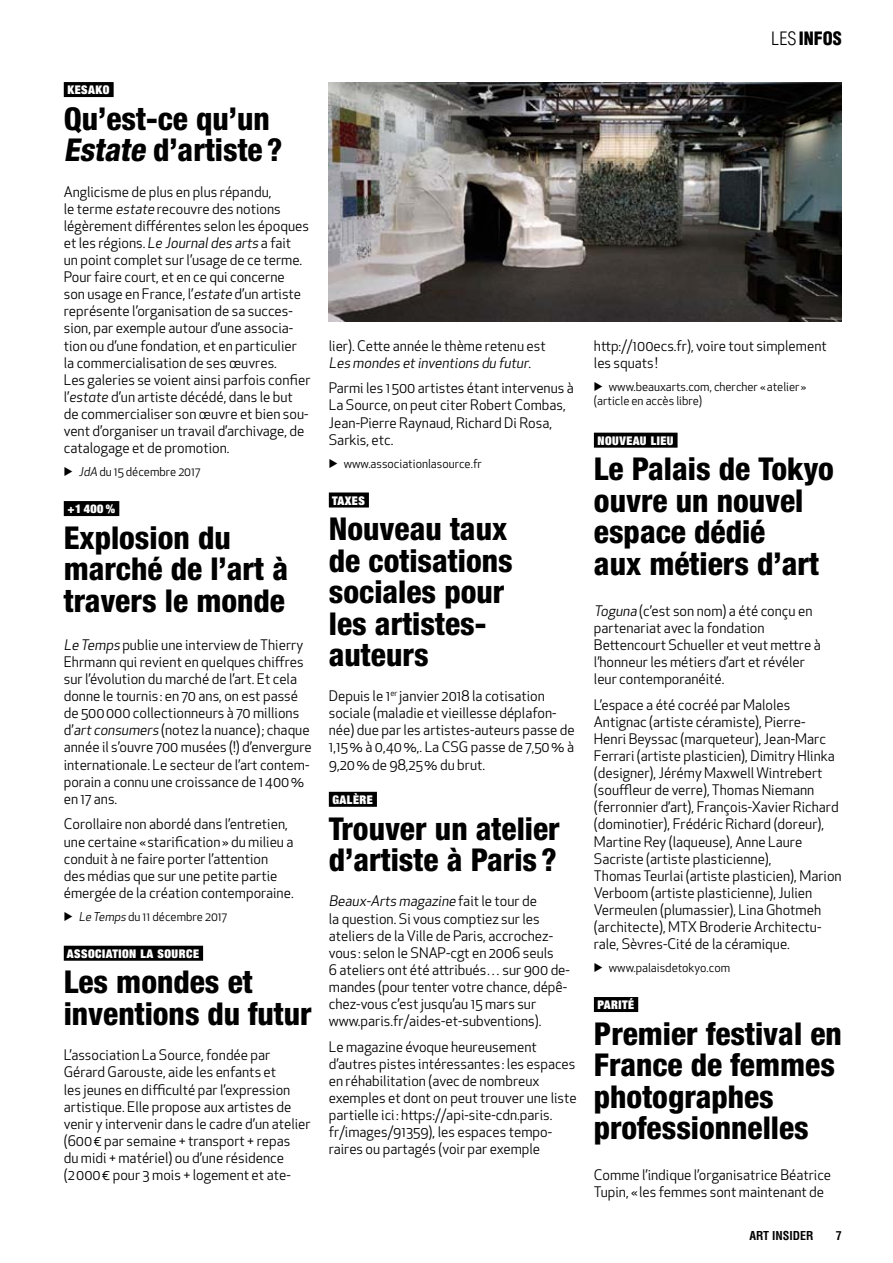
<style>
.page{position:relative;width:893px;height:1263px;background:#fff}
.page>*{position:absolute;margin:0;border:0;box-sizing:border-box;transform-origin:0 0}
.t1{font:800 condensed 31.5px/31.5px "Helvetica Neue LT Std";color:#000}
.t2{font:900 condensed 18px "Helvetica LT";color:#000}
.t3{font:14.25px/17.1px "Apex New";color:#000}
.t4{font:12px/14.4px "Apex New";color:#000}
.t5{font:900 condensed 12px "Helvetica Neue LT Std";letter-spacing:.04em;color:#fff}
.t6{font:700 condensed 12px "Helvetica LT";color:#000}
.s1{font-style:italic}
.s2{font-weight:300}
</style>
<div class="page">
<div style="left:64px;top:82px;width:50px;height:15px;background:#000"></div>
<div style="left:64px;top:501px;width:55px;height:15px;background:#000"></div>
<div style="left:64px;top:946px;width:139px;height:15px;background:#000"></div>
<div style="left:329px;top:492px;width:40px;height:15px;background:#000"></div>
<div style="left:329px;top:792px;width:48px;height:15px;background:#000"></div>
<div style="left:594px;top:433px;width:84px;height:15px;background:#000"></div>
<div style="left:594px;top:997px;width:44px;height:15px;background:#000"></div>
<img style="left:329px;top:83px;width:513px;height:239px">
<p class="t5" style="left:67px;top:82px;width:44px">KESAKO</p>
<h1 class="t1" style="left:64px;top:102px;width:220px">Qu’est-ce qu’un<br><span class="s1">Estate</span> d’artiste?</h1>
<p class="t3" style="left:64px;top:183px;width:248px">Anglicisme de plus en plus répandu,<br>le terme <span class="s1">estate</span> recouvre des notions légèrement différentes selon les époques et les régions. <span class="s1">Le</span> <span class="s1">Journaldes arts</span> a fait<br>un point complet sur l’usage de ce terme.<br>Pour faire court, et en ce qui concerne<br>son usage en France, l’<span class="s1">estate</span> d’un artiste représente l’organisation de sa succes&shy;sion, par exemple autour d’une associa&shy;tion ou d’une fondation, et en particulier la commercialisation de ses œuvres.<br>Les galeries se voient ainsi parfois confier l’<span class="s1">estate</span> d’un artiste décédé, dans le but de commercialiser son œuvre et bien sou&shy;vent d’organiser un travail d’archivage, de catalogage et de promotion.</p>
<p class="t4" style="left:64px;top:465px;width:138px">▶ <span class="s1">JdA</span> du 15 décembre 2017</p>
<p class="t5" style="left:67px;top:501px;width:49px">+1 400 %</p>
<h1 class="t1" style="left:64px;top:521px;width:226px">Explosion du marché de l’art à travers le monde</h1>
<p class="t3" style="left:64px;top:636px;width:250px"><span class="s1">Le Temps</span> publie une interview de Thierry Ehrmann qui revient en quelques chiffres sur l’évolution du marché de l’art. Et cela donne le tournis : en 70 ans, on est passé de 500 000 collectionneurs à 70 millions d’<span class="s1">art consumers</span> (notez la nuance) ; chaque année il s’ouvre 700 musées (!) d’envergure internationale. Le secteur de l’art contem&shy;porain a connu une croissance de 1 400 % en 17 ans.</p>
<p class="t3" style="left:64px;top:816px;width:231px">Corollaire non abordé dans l’entretien, une certaine « starification » du milieu a conduit à ne faire porter l’attention<br>des médias que sur une petite partie émergée de la création contemporaine.</p>
<p class="t4" style="left:64px;top:909px;width:165px">▶ <span class="s1">Le Temps</span> du 11 décembre 2017</p>
<p class="t5" style="left:67px;top:946px;width:134px">ASSOCIATION LA SOURCE</p>
<h1 class="t1" style="left:64px;top:966px;width:250px">Les mondes et inventions du futur</h1>
<p class="t3" style="left:64px;top:1046px;width:248px">L’association La Source, fondée par Gérard Garouste, aide les enfants et<br>les jeunes en difficulté par l’expression artistique. Elle propose aux artistes de venir y intervenir dans le cadre d’un atelier (600 € par semaine + transport + repas<br>du midi + matériel) ou d’une résidence<br>(2 000 € pour 3 mois + logement et ate-</p>
<p class="t3" style="left:329px;top:337px;width:218px">lier). Cette année le thème retenu est<br><span class="s1">Les mondes et inventions du futur</span>.</p>
<p class="t3" style="left:329px;top:380px;width:247px">Parmi les 1 500 artistes étant intervenus à La Source, on peut citer Robert Combas, Jean-Pierre Raynaud, Richard Di Rosa, Sarkis, etc.</p>
<p class="t4" style="left:329px;top:456px;width:155px">▶ www.associationlasource.fr</p>
<p class="t5" style="left:332px;top:493px;width:34px">TAXES</p>
<h1 class="t1" style="left:329px;top:513px;width:185px">Nouveau taux de cotisations sociales pour les artistes&shy;auteurs</h1>
<p class="t3" style="left:329px;top:687px;width:248px">Depuis le 1<sup>er</sup> janvier 2018 la cotisation sociale (maladie et vieillesse déplafon&shy;née) due par les artistes-auteurs passe de 1,15 % à 0,40 %,. La CSG passe de 7,50 % à 9,20 % de 98,25 % du brut.</p>
<p class="t5" style="left:332px;top:792px;width:42px">GALÈRE</p>
<h1 class="t1" style="left:329px;top:812px;width:233px">Trouver un atelier d’artiste à Paris ?</h1>
<p class="t3" style="left:329px;top:893px;width:243px"><span class="s1">Beaux-Arts magazine</span> fa i t l e t o u r d e<br>la question. Si vous comptiez sur les ateliers de la Ville de Paris, accrochez&shy;vous : selon le SNAP-cgt en 2006 seuls<br>6 ateliers ont été attribués… sur 900 de&shy;mandes (pour tenter votre chance, dépê&shy;chez-vous c’est jusqu’au 15 mars sur www.paris.fr/aides-et-subventions).</p>
<p class="t3" style="left:329px;top:1038px;width:249px">Le magazine évoque heureusement d’autres pistes intéressantes : les espaces en réhabilitation (avec de nombreux exemples et dont on peut trouver une liste partielle ici : https://api-site-cdn.paris. fr/images/91359), les espaces tempo&shy;raires ou partagés (voir par exemple</p>
<p class="t2" style="left:771px;top:27px;width:72px"><span class="s2">les</span> INFOS</p>
<p class="t3" style="left:594px;top:337px;width:234px">http://100ecs.fr), voire tout simplement les squats !</p>
<p class="t4" style="left:594px;top:379px;width:214px">▶ www.beauxarts.com, chercher « atelier » (article en accès libre)</p>
<p class="t5" style="left:597px;top:433px;width:77px">NOUVEAU LIEU</p>
<h1 class="t1" style="left:594px;top:453px;width:242px">Le Palais de Tokyo ouvre un nouvel espace dédié<br>aux métiers d’art</h1>
<p class="t3" style="left:594px;top:602px;width:228px"><span class="s1">Toguna</span> (c’est son nom) a été conçu en partenariat avec la fondation Bettencourt Schueller et veut mettre à l’honneur les métiers d’art et révéler leur contemporanéité.</p>
<p class="t3" style="left:594px;top:696px;width:249px">L’espace a été cocréé par Maloles Antignac (artiste céramiste), Pierre-<br>Henri Beyssac (marqueteur), Jean-Marc Ferrari (artiste plasticien), Dimitry Hlinka (designer), Jérémy Maxwell Wintrebert (souffleur de verre), Thomas Niemann (ferronnier d’art), François-Xavier Richard (dominotier), Frédéric Richard (doreur), Martine Rey (laqueuse), Anne Laure Sacriste (artiste plasticienne),<br>Thomas Teurlai (artiste plasticien), Marion Verboom (artiste plasticienne), Julien Vermeulen (plumassier), Lina Ghotmeh (architecte), MTX Broderie Architectu&shy;rale, Sèvres-Cité de la céramique.</p>
<p class="t4" style="left:594px;top:960px;width:138px">▶ www.palaisdetokyo.com</p>
<p class="t5" style="left:597px;top:997px;width:38px">PARITÉ</p>
<h1 class="t1" style="left:594px;top:1017px;width:249px">Premier festival en<br>France de femmes photographes professionnelles</h1>
<p class="t3" style="left:594px;top:1166px;width:239px">Comme l’indique l’organisatrice Béatrice<br>Tupin, « les femmes sont maintenant de</p>
<p class="t6" style="left:749px;top:1228px;width:66px">ART INSIDER</p>
<p class="t6" style="left:836px;top:1228px;width:7px">7</p>
</div>
